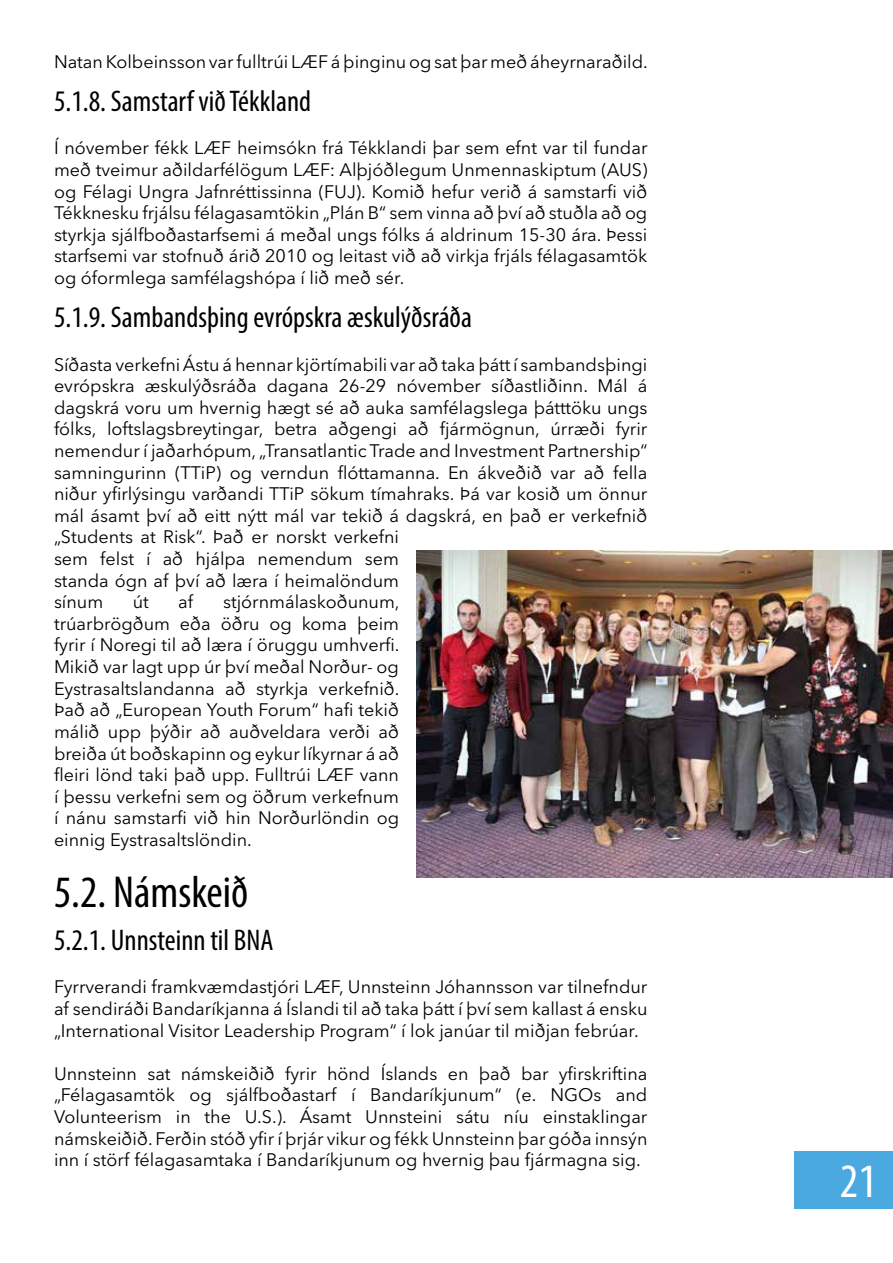
<style>
.page{position:relative;width:893px;height:1263px;background:#fff}
.page>*{position:absolute;margin:0;border:0;box-sizing:border-box;transform-origin:0 0}
.t1{font:condensed 48px "Myriad Pro";color:#fff}
.t2{font:condensed 45px "Myriad Pro";color:#000}
.t3{font:condensed 30px "Myriad Pro";color:#000}
.t4{font:18px/21.6px "Avenir Next LT Pro";color:#000;text-align:justify}
</style>
<div class="page">
<div style="left:794px;top:1151px;width:99px;height:58px;background:#4aaae0"></div>
<img style="left:416px;top:551px;width:477px;height:326px">
<p class="t4" style="left:54px;top:51px;width:595px">Natan Kolbeinsson var fulltrúi LÆF á þinginu og sat þar með áheyrnaraðild.</p>
<h3 class="t3" style="left:54px;top:83px;width:259px">5.1.8. Samstarf við Tékkland</h3>
<p class="t4" style="left:54px;top:137px;width:595px">Í nóvember fékk LÆF heimsókn frá Tékklandi þar sem efnt var til fundar með tveimur aðildarfélögum LÆF: Alþjóðlegum Unmennaskiptum (AUS) og Félagi Ungra Jafnréttissinna (FUJ). Komið hefur verið á samstarfi við Tékknesku frjálsu félagasamtökin „Plán B“ sem vinna að því að stuðla að og styrkja sjálfboðastarfsemi á meðal ungs fólks á aldrinum 15-30 ára. Þessi starfsemi var stofnuð árið 2010 og leitast við að virkja frjáls félagasamtök og óformlega samfélagshópa í lið með sér.</p>
<h3 class="t3" style="left:54px;top:299px;width:419px">5.1.9. Sambandsþing evrópskra æskulýðsráða</h3>
<p class="t4" style="left:54px;top:354px;width:595px;text-align:left">Síðasta verkefni Ástu á hennar kjörtímabili var að taka þátt í sambandsþingi evrópskra æskulýðsráða dagana 26-29 nóvember síðastliðinn. Mál á dagskrá voru um hvernig hægt sé að auka samfélagslega þátttöku ungs fólks, loftslagsbreytingar, betra aðgengi að fjármögnun, úrræði fyrir nemendur í jaðarhópum, „Transatlantic Trade and Investment Partnership“ samningurinn (TTiP) og verndun flóttamanna. En ákveðið var að fella niður yfirlýsingu varðandi TTiP sökum tímahraks. Þá var kosið um önnur mál ásamt því að eitt nýtt mál var tekið á dagskrá, en það er verkefnið „Students at Risk“. Það er norskt verkefni<br>sem felst í að hjálpa nemendum sem<br>standa ógn af því að læra í heimalöndum<br>sínum</p>
<p class="t4" style="left:54px;top:591px;width:347px;text-indent:169px">stjórnmálaskoðunum, trúarbrögðum eða öðru og koma þeim fyrir í Noregi til að læra í öruggu umhverfi.<br>Mikið var lagt upp úr því meðal Norður- og Eystrasaltslandanna að styrkja verkefnið.<br>Það að „European Youth Forum“ hafi tekið málið upp þýðir að auðveldara verði að breiða út boðskapinn og eykur líkyrnar á að fleiri lönd taki það upp. Fulltrúi LÆF vann í þessu verkefni sem og öðrum verkefnum í nánu samstarfi við hin Norðurlöndin og einnig Eystrasaltslöndin.</p>
<h2 class="t2" style="left:54px;top:864px;width:196px">5.2. Námskeið</h2>
<h3 class="t3" style="left:54px;top:922px;width:221px">5.2.1. Unnsteinn til BNA</h3>
<p class="t4" style="left:54px;top:976px;width:595px">Fyrrverandi framkvæmdastjóri LÆF, Unnsteinn Jóhannsson var tilnefndur af sendiráði Bandaríkjanna á Íslandi til að taka þátt í því sem kallast á ensku „International Visitor Leadership Program“ í lok janúar til miðjan febrúar.</p>
<p class="t4" style="left:54px;top:1063px;width:595px">Unnsteinn sat námskeiðið fyrir hönd Íslands en það bar yfirskriftina „Félagasamtök og sjálfboðastarf í Bandaríkjunum“ (e. NGOs and Volunteerism in the U.S.). Ásamt Unnsteini sátu níu einstaklingar námskeiðið. Ferðin stóð yfir í þrjár vikur og fékk Unnsteinn þar góða innsýn inn í störf félagasamtaka í Bandaríkjunum og hvernig þau fjármagna sig.</p>
<p class="t4" style="left:133px;top:591px;width:18px">út</p>
<p class="t4" style="left:178px;top:591px;width:16px">af</p>
<h1 class="t1" style="left:840px;top:1152px;width:38px">21</h1>
</div>
